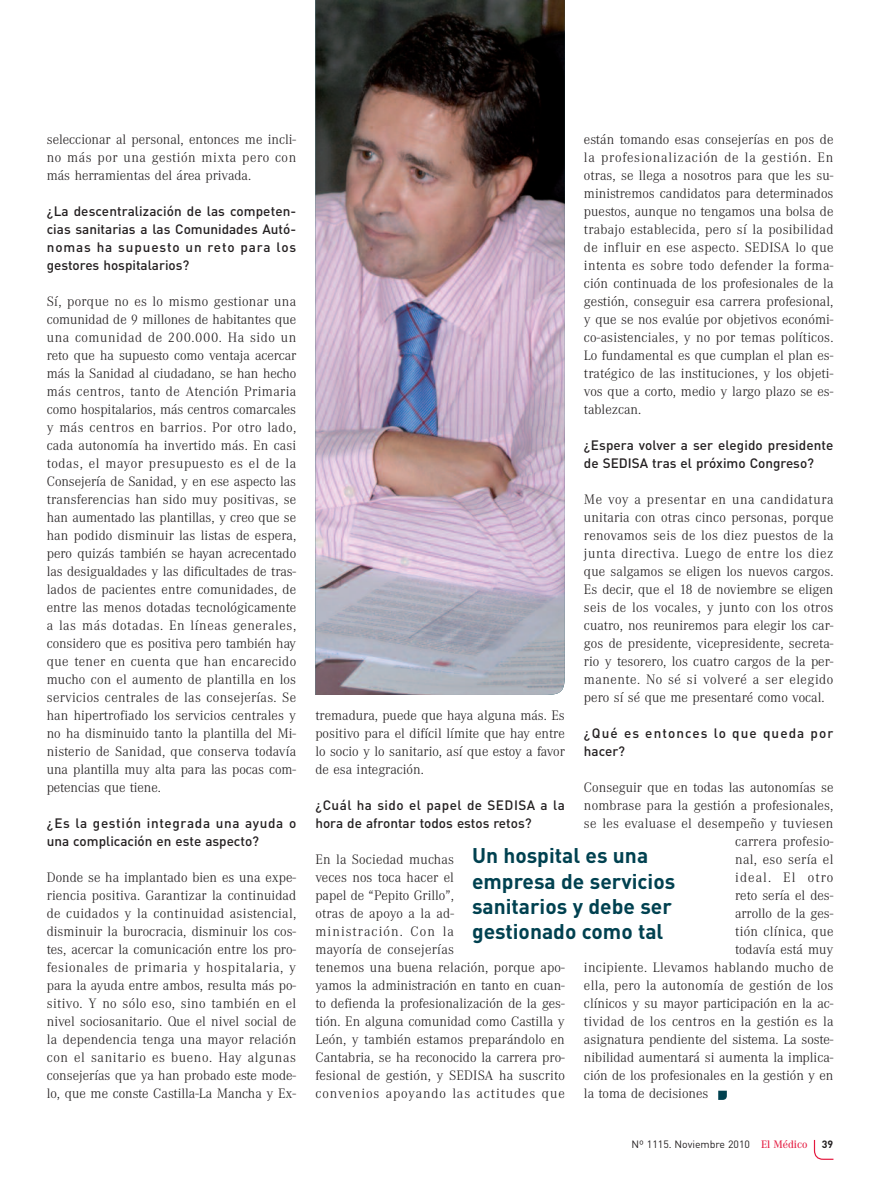
<style>
.page{position:relative;width:893px;height:1191px;background:#fff}
.page>*{position:absolute;margin:0;border:0;box-sizing:border-box;transform-origin:0 0}
.t1{font:700 21px/25.2px "DIN";color:#004150}
.t2{font:300 14.25px/18px "Corporate A";color:#231f20;text-align:justify}
.t3{font:300 14.25px "Corporate A";letter-spacing:.02em;color:#231f20}
.t4{font:300 14.25px "Corporate A";letter-spacing:.025em;color:#231f20}
.t5{font:300 14.25px "Corporate A";letter-spacing:.075em;color:#231f20}
.t6{font:500 13.5px/18px "DIN";letter-spacing:.005em;color:#231f20}
.t7{font:500 13.5px/18px "DIN";letter-spacing:.08em;color:#231f20}
.t8{font:10.5px "DIN";color:#231f20}
.t9{font:700 10.5px "DIN";color:#231f20}
.s1{font-family:"Corporate A";font-weight:500;font-size:11.25px;color:#e4183e}
</style>
<div class="page">
<svg style="left:813px;top:1139px;width:21px;height:21px"></svg>
<svg style="left:718px;top:1090px;width:9px;height:10px"></svg>
<img style="left:315px;top:0;width:250px;height:695px">
<p class="t2" style="left:47px;top:130px;width:251px">seleccionar al personal, entonces me incli&shy;no más por una gestión mixta pero con más herramientas del área privada.</p>
<p class="t6" style="left:47px;top:202px;width:251px;text-align:justify">¿La descentralización de las competen&shy;cias sanitarias a las Comunidades Autó&shy;nomas ha supuesto un reto para los gestores hospitalarios?</p>
<p class="t2" style="left:47px;top:292px;width:251px">Sí, porque no es lo mismo gestionar una comunidad de 9 millones de habitantes que una comunidad de 200.000. Ha sido un reto que ha supuesto como ventaja acercar más la Sanidad al ciudadano, se han hecho más centros, tanto de Atención Primaria como hospitalarios, más centros comarcales y más centros en barrios. Por otro lado, cada autonomía ha invertido más. En casi todas, el mayor presupuesto es el de la Consejería de Sanidad, y en ese aspecto las transferencias han sido muy positivas, se han aumentado las plantillas, y creo que se han podido disminuir las listas de espera, pero quizás también se hayan acrecentado las desigualdades y las dificultades de tras&shy;lados de pacientes entre comunidades, de entre las menos dotadas tecnológicamente a las más dotadas. En líneas generales, considero que es positiva pero también hay que tener en cuenta que han encarecido mucho con el aumento de plantilla en los servicios centrales de las consejerías. Se han hipertrofiado los servicios centrales y no ha disminuido tanto la plantilla del Mi&shy;nisterio de Sanidad, que conserva todavía una plantilla muy alta para las pocas com&shy;petencias que tiene.</p>
<p class="t6" style="left:47px;top:814px;width:251px">¿Es la gestión integrada una ayuda o una complicación en este aspecto?</p>
<p class="t2" style="left:47px;top:868px;width:251px">Donde se ha implantado bien es una expe&shy;riencia positiva. Garantizar la continuidad de cuidados y la continuidad asistencial, disminuir la burocracia, disminuir los cos&shy;tes, acercar la comunicación entre los pro&shy;fesionales de primaria y hospitalaria, y para la ayuda entre ambos, resulta más po&shy;sitivo. Y no sólo eso, sino también en el nivel sociosanitario. Que el nivel social de la dependencia tenga una mayor relación con el sanitario es bueno. Hay algunas consejerías que ya han probado este mode&shy;lo, que me conste Castilla-La Mancha y Ex-</p>
<p class="t2" style="left:584px;top:130px;width:251px">están tomando esas consejerías en pos de la profesionalización de la gestión. En otras, se llega a nosotros para que les su&shy;ministremos candidatos para determinados puestos, aunque no tengamos una bolsa de trabajo establecida, pero sí la posibilidad de influir en ese aspecto. SEDISA lo que intenta es sobre todo defender la forma&shy;ción continuada de los profesionales de la gestión, conseguir esa carrera profesional, y que se nos evalúe por objetivos económi&shy;co-asistenciales, y no por temas políticos.<br>Lo fundamental es que cumplan el plan es&shy;tratégico de las instituciones, y los objeti&shy;vos que a corto, medio y largo plazo se es&shy;tablezcan.</p>
<p class="t6" style="left:584px;top:436px;width:251px">¿Espera volver a ser elegido presidente de SEDISA tras el próximo Congreso?</p>
<p class="t2" style="left:584px;top:490px;width:251px">Me voy a presentar en una candidatura unitaria con otras cinco personas, porque renovamos seis de los diez puestos de la junta directiva. Luego de entre los diez que salgamos se eligen los nuevos cargos.<br>Es decir, que el 18 de noviembre se eligen seis de los vocales, y junto con los otros cuatro, nos reuniremos para elegir los car&shy;gos de presidente, vicepresidente, secreta&shy;rio y tesorero, los cuatro cargos de la per&shy;manente. No sé si volveré a ser elegido pero sí sé que me presentaré como vocal.</p>
<p class="t7" style="left:584px;top:724px;width:251px">¿Qué es entonces lo que queda por hacer?</p>
<p class="t2" style="left:584px;top:778px;width:251px">Conseguir que en todas las autonomías se</p>
<p class="t2" style="left:584px;top:796px;width:251px">nombrase para la gestión a profesionales,</p>
<p class="t3" style="left:584px;top:815px;width:251px">se les evaluase el desempeño y tuviesen</p>
<p class="t2" style="left:735px;top:832px;width:100px">carrera profesio-</p>
<p class="t4" style="left:735px;top:851px;width:100px">nal, eso sería el</p>
<p class="t5" style="left:735px;top:869px;width:100px">ideal. El otro</p>
<p class="t2" style="left:735px;top:886px;width:100px">reto sería el des-</p>
<p class="t2" style="left:735px;top:904px;width:100px">arrollo de la ges-</p>
<p class="t3" style="left:735px;top:923px;width:100px">tión clínica, que</p>
<p class="t2" style="left:735px;top:940px;width:100px">todavía está muy</p>
<p class="t4" style="left:584px;top:959px;width:251px">incipiente. Llevamos hablando mucho de</p>
<p class="t3" style="left:584px;top:977px;width:251px">ella, pero la autonomía de gestión de los</p>
<p class="t2" style="left:584px;top:994px;width:251px">clínicos y su mayor participación en la ac-</p>
<p class="t3" style="left:584px;top:1013px;width:251px">tividad de los centros en la gestión es la</p>
<p class="t2" style="left:584px;top:1030px;width:251px">asignatura pendiente del sistema. La soste-</p>
<p class="t2" style="left:584px;top:1048px;width:251px">nibilidad aumentará si aumenta la implica-</p>
<p class="t2" style="left:584px;top:1066px;width:251px">ción de los profesionales en la gestión y en</p>
<p class="t2" style="left:584px;top:1084px;width:126px">la toma de decisiones</p>
<p class="t2" style="left:315px;top:706px;width:251px">tremadura, puede que haya alguna más. Es positivo para el difícil límite que hay entre lo socio y lo sanitario, así que estoy a favor de esa integración.</p>
<p class="t6" style="left:315px;top:796px;width:251px">¿Cuál ha sido el papel de SEDISA a la hora de afrontar todos estos retos?</p>
<p class="t2" style="left:315px;top:850px;width:251px;text-align:left">En la Sociedad muchas<br>veces nos toca hacer el<br>papel de “Pepito Grillo”,<br>otras de apoyo a la ad-<br>ministración. Con la<br>mayoría de consejerías<br>tenemos una buena relación, porque apo&shy;yamos la administración en tanto en cuan&shy;to defienda la profesionalización de la ges&shy;tión. En alguna comunidad como Castilla y León, y también estamos preparándolo en Cantabria, se ha reconocido la carrera pro&shy;fesional de gestión, y SEDISA ha suscrito convenios apoyando las actitudes que</p>
<h1 class="t1" style="left:472px;top:843px;width:205px">Un hospital es una empresa de servicios sanitarios y debe ser gestionado como tal</h1>
<p class="t8" style="left:632px;top:1138px;width:177px">Nº 1115. Noviembre 2010 <span class="s1">El Médico</span></p>
<p class="t9" style="left:822px;top:1138px;width:13px">39</p>
</div>
